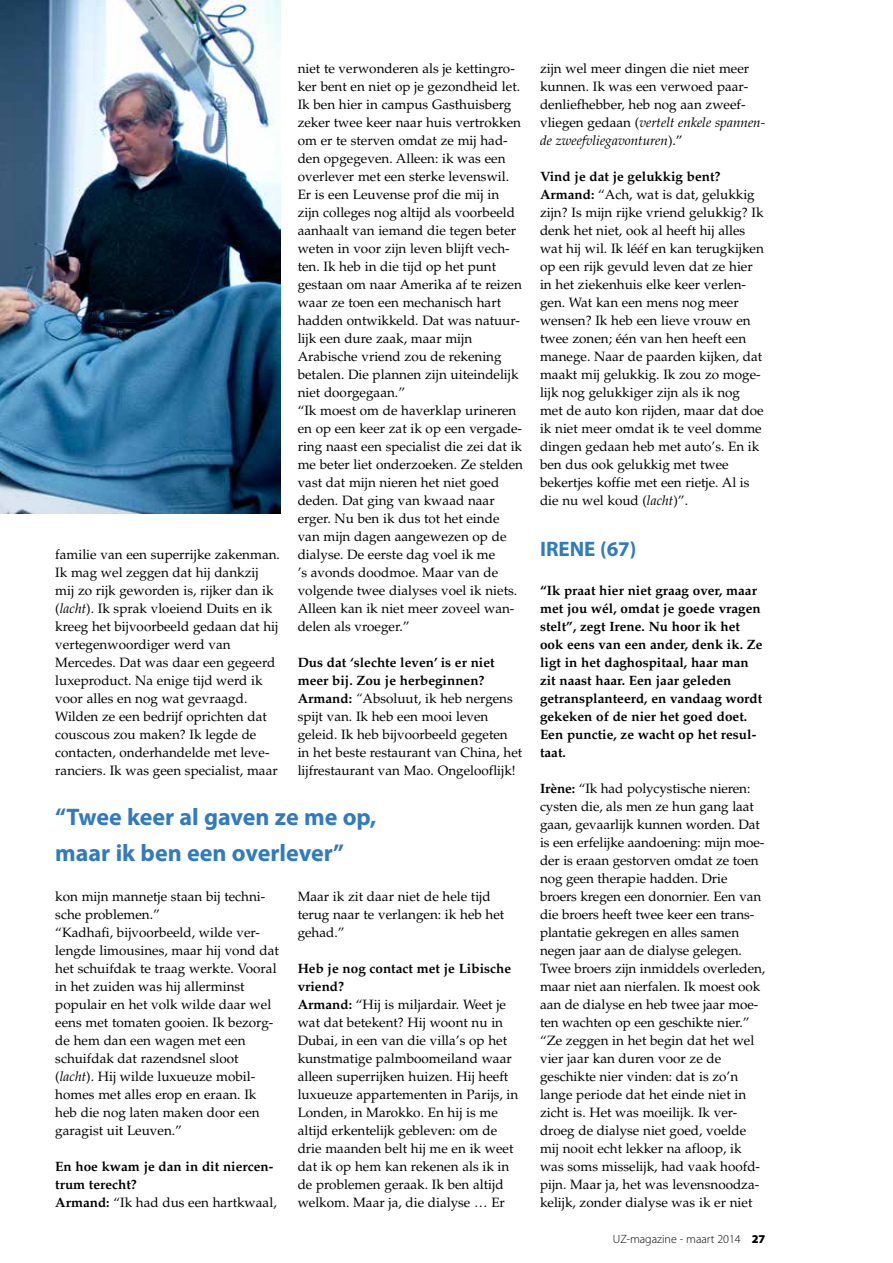
<style>
.page{position:relative;width:893px;height:1263px;background:#fff}
.page>*{position:absolute;margin:0;border:0;box-sizing:border-box;transform-origin:0 0}
.t1{font:700 24px/36px "Myriad Pro";color:#307abf}
.t2{font:700 21px "Myriad Pro";color:#307abf}
.t3{font:13.5px/18px "Palatino LT Std";color:#000}
.t4{font:700 13.5px/18px "Palatino LT Std";color:#000}
.t5{font:300 12px "Myriad Pro";color:#000}
.s1{font-style:italic}
.s2{font-weight:700}
.s3{font-weight:400}
.s4{font-weight:900}
</style>
<div class="page">
<img style="left:0;top:0;width:281px;height:514px">
<p class="t3" style="left:55px;top:546px;width:226px">familie van een superrijke zakenman.<br>Ik mag wel zeggen dat hij dankzij mij zo rijk geworden is, rijker dan ik (<span class="s1">lacht</span>). Ik sprak vloeiend Duits en ik kreeg het bijvoorbeeld gedaan dat hij vertegenwoordiger werd van Mercedes. Dat was daar een gegeerd luxeproduct. Na enige tijd werd ik voor alles en nog wat gevraagd.<br>Wilden ze een bedrijf oprichten dat couscous zou maken? Ik legde de contacten, onderhandelde met leve&shy;ranciers. Ik was geen specialist, maar</p>
<p class="t3" style="left:298px;top:60px;width:227px">niet te verwonderen als je kettingro&shy;ker bent en niet op je gezondheid let.<br>Ik ben hier in campus Gasthuisberg zeker twee keer naar huis vertrokken om er te sterven omdat ze mij had&shy;den opgegeven. Alleen: ik was een overlever met een sterke levenswil.<br>Er is een Leuvense prof die mij in zijn colleges nog altijd als voorbeeld aanhaalt van iemand die tegen beter weten in voor zijn leven blijft vech&shy;ten. Ik heb in die tijd op het punt gestaan om naar Amerika af te reizen waar ze toen een mechanisch hart hadden ontwikkeld. Dat was natuur&shy;lijk een dure zaak, maar mijn Arabische vriend zou de rekening betalen. Die plannen zijn uiteindelijk niet doorgegaan.”<br>“Ik moest om de haverklap urineren en op een keer zat ik op een vergade&shy;ring naast een specialist die zei dat ik me beter liet onderzoeken. Ze stelden vast dat mijn nieren het niet goed deden. Dat ging van kwaad naar erger. Nu ben ik dus tot het einde van mijn dagen aangewezen op de dialyse. De eerste dag voel ik me<br>’s avonds doodmoe. Maar van de volgende twee dialyses voel ik niets.<br>Alleen kan ik niet meer zoveel wan&shy;delen als vroeger.”</p>
<p class="t3" style="left:298px;top:654px;width:226px"><span class="s2">Dus dat ‘slechte leven’ is er niet meer bij. Zou je herbeginnen?<br>Armand:</span> <span class="s1">“</span>Absoluut, ik heb nergens spijt van. Ik heb een mooi leven geleid. Ik heb bijvoorbeeld gegeten in het beste restaurant van China, het lijfrestaurant van Mao. Ongelooflijk!</p>
<h1 class="t1" style="left:55px;top:798px;width:323px">“Twee keer al gaven ze me op, maar ik ben een overlever”</h1>
<p class="t3" style="left:55px;top:888px;width:225px">kon mijn mannetje staan bij techni&shy;sche problemen.”<br>“Kadhafi, bijvoorbeeld, wilde ver&shy;lengde limousines, maar hij vond dat het schuifdak te traag werkte. Vooral in het zuiden was hij allerminst populair en het volk wilde daar wel eens met tomaten gooien. Ik bezorg&shy;de hem dan een wagen met een schuifdak dat razendsnel sloot (<span class="s1">lacht</span>). Hij wilde luxueuze mobil&shy;homes met alles erop en eraan. Ik heb die nog laten maken door een garagist uit Leuven.”</p>
<p class="t4" style="left:55px;top:1158px;width:223px">En hoe kwam je dan in dit niercen&shy;trum terecht?<br>Armand: <span class="s3">“Ik had dus een hartkwaal,</span></p>
<p class="t3" style="left:298px;top:888px;width:208px">Maar ik zit daar niet de hele tijd terug naar te verlangen: ik heb het gehad.”</p>
<p class="t3" style="left:298px;top:960px;width:222px"><span class="s2">Heb je nog contact met je Libische vriend?<br>Armand:</span> “Hij is miljardair. Weet je wat dat betekent? Hij woont nu in<br>Dubai, in een van die villa’s op het kunstmatige palmboomeiland waar alleen superrijken huizen. Hij heeft luxueuze appartementen in Parijs, in<br>Londen, in Marokko. En hij is me altijd erkentelijk gebleven: om de drie maanden belt hij me en ik weet dat ik op hem kan rekenen als ik in de problemen geraak. Ik ben altijd welkom. Maar ja, die dialyse … Er</p>
<p class="t3" style="left:540px;top:60px;width:227px">zijn wel meer dingen die niet meer kunnen. Ik was een verwoed paar&shy;denliefhebber, heb nog aan zweef&shy;vliegen gedaan (<span class="s1">vertelt enkele spannen&shy;de zweefvliegavonturen</span>).”</p>
<p class="t3" style="left:540px;top:168px;width:225px"><span class="s2">Vind je dat je gelukkig bent?<br>Armand:</span> “Ach, wat is dat, gelukkig zijn? Is mijn rijke vriend gelukkig? Ik denk het niet, ook al heeft hij alles wat hij wil. Ik lééf en kan terugkijken op een rijk gevuld leven dat ze hier in het ziekenhuis elke keer verlen&shy;gen. Wat kan een mens nog meer wensen? Ik heb een lieve vrouw en twee zonen; één van hen heeft een manege. Naar de paarden kijken, dat maakt mij gelukkig. Ik zou zo moge&shy;lijk nog gelukkiger zijn als ik nog met de auto kon rijden, maar dat doe ik niet meer omdat ik te veel domme dingen gedaan heb met auto’s. En ik ben dus ook gelukkig met twee bekertjes koffie met een rietje. Al is die nu wel koud (<span class="s1">lacht</span>)”.</p>
<h2 class="t2" style="left:540px;top:536px;width:98px">IRENE (67)</h2>
<p class="t4" style="left:540px;top:582px;width:224px">“Ik praat hier niet graag over, maar met jou wél, omdat je goede vragen stelt”, zegt Irene. Nu hoor ik het ook eens van een ander, denk ik. Ze ligt in het daghospitaal, haar man zit naast haar. Een jaar geleden getransplanteerd, en vandaag wordt gekeken of de nier het goed doet.<br>Een punctie, ze wacht op het resul&shy;taat.</p>
<p class="t3" style="left:540px;top:780px;width:227px"><span class="s2">Irène:</span> “Ik had polycystische nieren: cysten die, als men ze hun gang laat gaan, gevaarlijk kunnen worden. Dat is een erfelijke aandoening: mijn moe&shy;der is eraan gestorven omdat ze toen nog geen therapie hadden. Drie broers kregen een donornier. Een van die broers heeft twee keer een trans&shy;plantatie gekregen en alles samen negen jaar aan de dialyse gelegen.<br>Twee broers zijn inmiddels overleden, maar niet aan nierfalen. Ik moest ook aan de dialyse en heb twee jaar moe&shy;ten wachten op een geschikte nier.” “Ze zeggen in het begin dat het wel vier jaar kan duren voor ze de geschikte nier vinden: dat is zo’n lange periode dat het einde niet in zicht is. Het was moeilijk. Ik ver&shy;droeg de dialyse niet goed, voelde mij nooit echt lekker na afloop, ik was soms misselijk, had vaak hoofd&shy;pijn. Maar ja, het was levensnoodza&shy;kelijk, zonder dialyse was ik er niet</p>
<p class="t5" style="left:613px;top:1232px;width:154px">UZ-magazine - maart 2014 <span class="s4">27</span></p>
</div>
